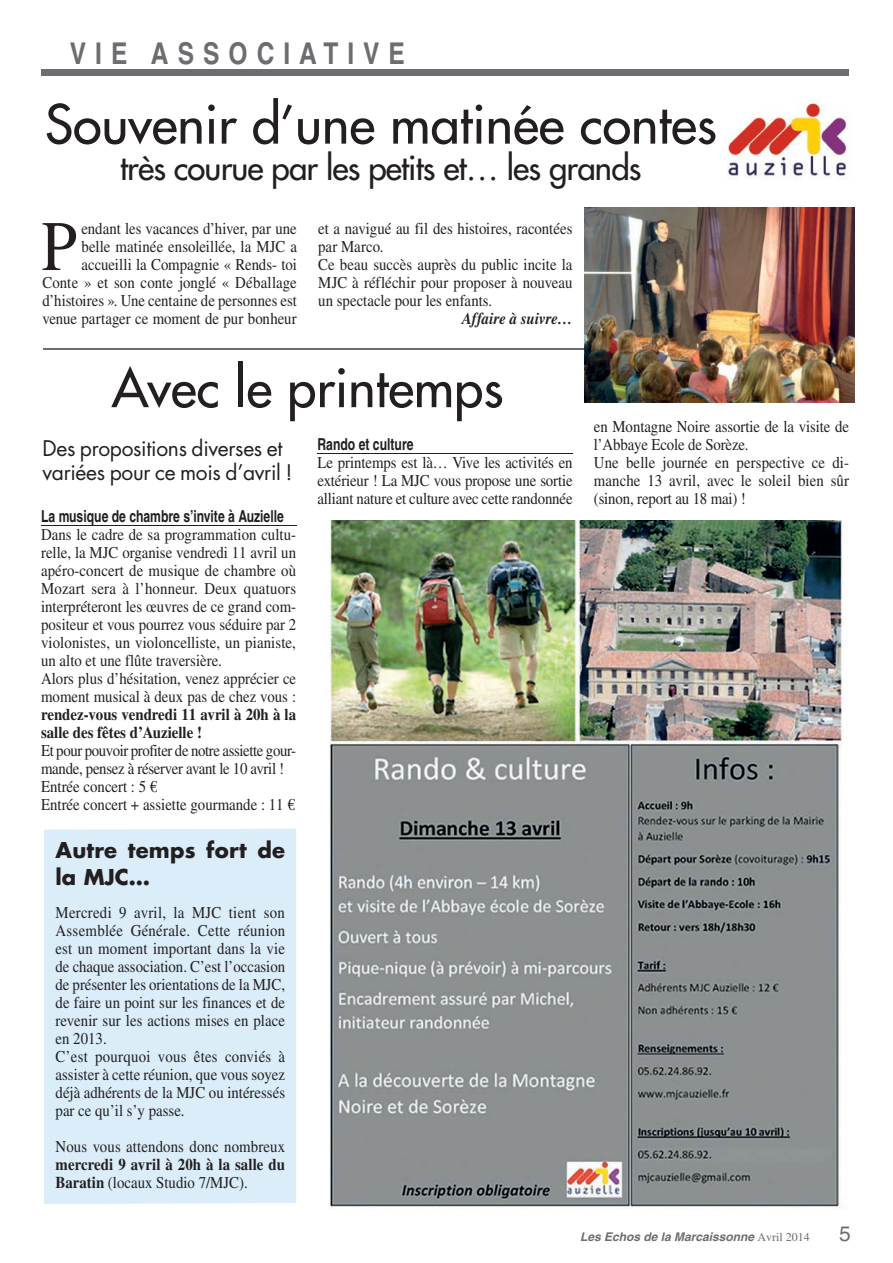
<style>
.page{position:relative;width:893px;height:1263px;background:#fff}
.page>*{position:absolute;margin:0;border:0;box-sizing:border-box;transform-origin:0 0}
.t1{font:70.95px "Times";color:#231f20;scale:.9 1}
.t2{font:52.5px "Futura";color:#231f20}
.t3{font:33px "Futura";letter-spacing:-.025em;color:#231f20}
.t4{font:700 condensed 30px "Helvetica";letter-spacing:.3em;color:#6c6d70}
.t5{font:700 21.15px/27px "Futura";letter-spacing:.01em;color:#231f20}
.t6{font:21px/24px "Futura";letter-spacing:-.015em;color:#231f20}
.t7{font:21px "Helvetica";color:#6c6d70}
.t8{font:16.5px/18px "Times";color:#231f20;scale:.9 1}
.t9{font:16.5px/18px "Times";letter-spacing:-.02em;color:#231f20;scale:.9 1}
.t10{font:700 16.5px/18px "Times";color:#231f20;scale:.9 1}
.t11{font:700 condensed 16.5px "Helvetica";color:#231f20;scale:.9 1}
.t12{font:italic 700 16.5px "Times";color:#231f20;scale:.9 1}
.t13{font:italic 700 12px "Helvetica";color:#6c6d70}
.s1{font-size:51px}
.s2{font-weight:400}
.s3{font-family:"Times";font-weight:400;font-style:normal}
</style>
<div class="page">
<div style="left:41px;top:69px;width:808px;height:7px;background:#6c6d70"></div>
<hr style="left:41px;top:525px;width:255px;height:1px;background:#231f20">
<hr style="left:317px;top:453px;width:256px;height:1px;background:#231f20">
<img style="left:728px;top:101px;width:120px;height:79px">
<div style="left:44px;top:828px;width:252px;height:376px;background:#daedf9"></div>
<img style="left:329px;top:520px;width:514px;height:689px">
<hr style="left:43px;top:348px;width:803px;height:2px;background:#6c6d70">
<img style="left:585px;top:207px;width:270px;height:196px">
<h3 class="t4" style="left:70px;top:35px;width:337px">VIE ASSOCIATIVE</h3>
<h2 class="t2" style="left:45px;top:90px;width:673px">Souvenir d<span class="s1">’</span>une matinée contes</h2>
<h3 class="t3" style="left:120px;top:146px;width:523px">très courue par les petits et… les grands</h3>
<p class="t8" style="left:43px;top:219px;width:284px;text-align:right">endant les vacances d’hiver, par une<br>belle matinée ensoleillée, la MJC a accueilli la Compagnie « Rends- toi Conte » et son conte jonglé « Déballage d’histoires ». Une centaine de personnes est venue partager ce moment de pur bonheur</p>
<p class="t8" style="left:318px;top:219px;width:284px">et a navigué au fil des histoires, racontées par Marco.<br>Ce beau succès auprès du public incite la<br>MJC à réfléchir pour proposer à nouveau un spectacle pour les enfants.</p>
<h1 class="t1" style="left:41px;top:206px;width:41px">P</h1>
<p class="t12" style="left:462px;top:309px;width:124px">Affaire à suivre…</p>
<h2 class="t2" style="left:112px;top:354px;width:393px">Avec le printemps</h2>
<p class="t6" style="left:43px;top:436px;width:252px">Des propositions diverses et variées pour ce mois d’avril !</p>
<p class="t11" style="left:41px;top:506px;width:271px">La musique de chambre s’invite à Auzielle</p>
<p class="t8" style="left:41px;top:525px;width:285px">Dans le cadre de sa programmation cultu&shy;relle, la MJC organise vendredi 11 avril un apéro-concert de musique de chambre où Mozart sera à l’honneur. Deux quatuors interpréteront les œuvres de ce grand com&shy;positeur et vous pourrez vous séduire par 2 violonistes, un violoncelliste, un pianiste, un alto et une flûte traversière.<br>Alors plus d’hésitation, venez apprécier ce moment musical à deux pas de chez vous :</p>
<p class="t10" style="left:41px;top:705px;width:285px">rendez-vous vendredi 11 avril à 20h à la salle des fêtes d’Auzielle !</p>
<p class="t9" style="left:41px;top:741px;width:285px">Et pour pouvoir profiter de notre assiette gour&shy;mande, pensez à réserver avant le 10 avril !<br>Entrée concert : 5 €<br>Entrée concert + assiette gourmande : 11 €</p>
<p class="t5" style="left:56px;top:836px;width:231px">Autre temps fort de la MJC…</p>
<p class="t8" style="left:56px;top:903px;width:257px">Mercredi 9 avril, la MJC tient son Assemblée Générale. Cette réunion est un moment important dans la vie de chaque association. C’est l’occasion de présenter les orientations de la MJC, de faire un point sur les finances et de revenir sur les actions mises en place en 2013.<br>C’est pourquoi vous êtes conviés à assister à cette réunion, que vous soyez déjà adhérents de la MJC ou intéressés par ce qu’il s’y passe.</p>
<p class="t8" style="left:56px;top:1137px;width:257px">Nous vous attendons donc nombreux</p>
<p class="t10" style="left:56px;top:1155px;width:257px">mercredi 9 avril à 20h à la salle du<br>Baratin <span class="s2">(locaux Studio 7/MJC).</span></p>
<p class="t11" style="left:317px;top:434px;width:108px">Rando et culture</p>
<p class="t8" style="left:317px;top:453px;width:285px;text-align:justify">Le printemps est là… Vive les activités en extérieur ! La MJC vous propose une sortie alliant nature et culture avec cette randonnée</p>
<p class="t8" style="left:594px;top:417px;width:285px">en Montagne Noire assortie de la visite de l’Abbaye Ecole de Sorèze.<br>Une belle journée en perspective ce di&shy;manche 13 avril, avec le soleil bien sûr (sinon, report au 18 mai) !</p>
<p class="t13" style="left:580px;top:1229px;width:231px">Les Echos de la Marcaissonne <span class="s3">Avril 2014</span></p>
<p class="t7" style="left:839px;top:1221px;width:13px">5</p>
</div>
